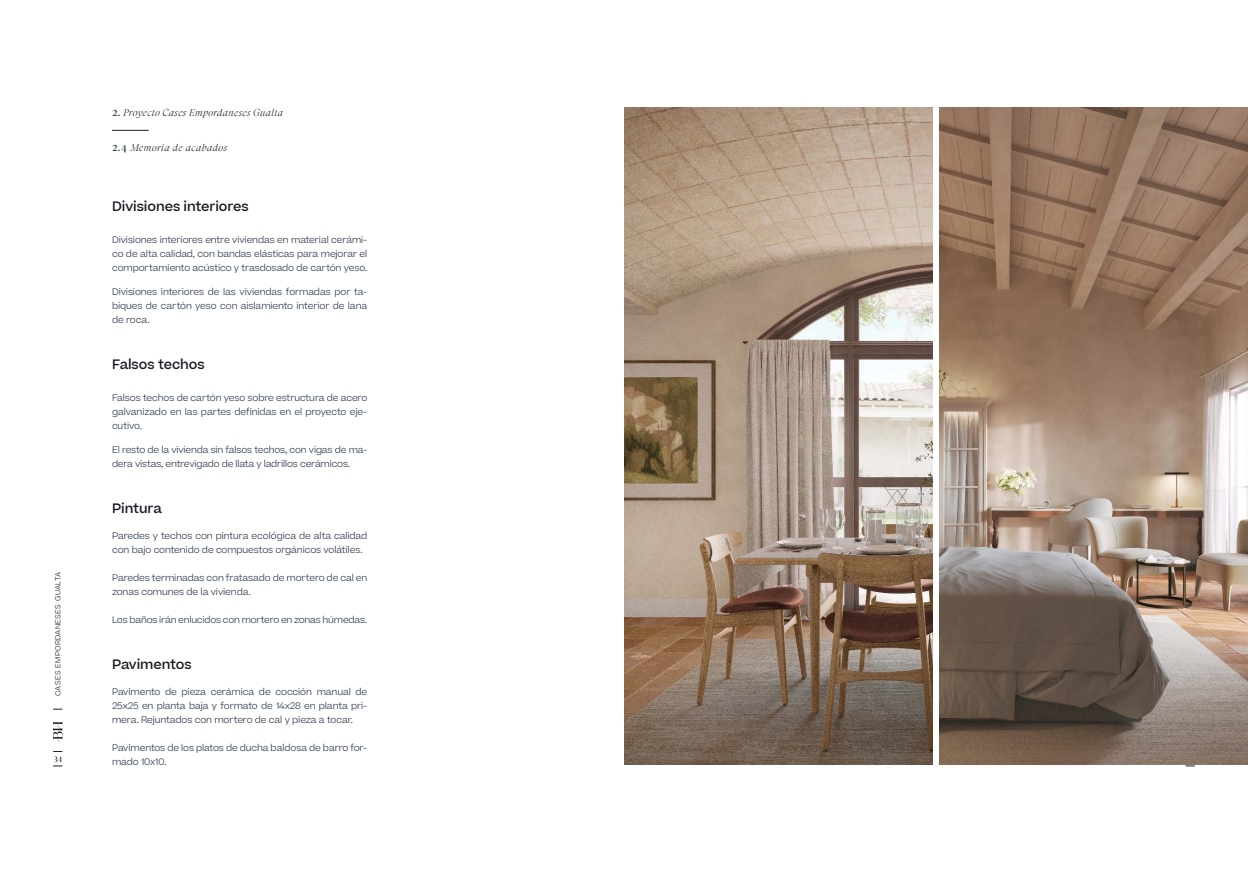
<style>
.page{position:relative;width:1248px;height:879px;background:#fff}
.page>*{position:absolute;margin:0;border:0;box-sizing:border-box;transform-origin:0 0}
.t1{font:500 13px "Beatrice";letter-spacing:-.005em;color:#191b22}
.t2{font:italic 300 10px "GT Super Display";letter-spacing:.03em;color:#221f1f}
.t3{font:300 9px/14px "Beatrice";letter-spacing:-.01em;color:#233348;text-align:justify}
.t4{font:8px "GT Super Display";color:#191b22}
.t5{font:300 7px "Beatrice";letter-spacing:.055em;color:#191b22}
.s1{font-weight:500;font-style:normal;font-size:11px;color:#364f3c}
</style>
<div class="page">
<svg style="left:53px;top:722px;width:9px;height:20px"></svg>
<hr style="left:112px;top:130px;width:37px;height:1px;background:#221f1f">
<img style="left:624px;top:107px;width:308px;height:657px">
<img style="left:939px;top:107px;width:308px;height:658px">
<p class="t5" style="left:54px;top:696px;width:126px;rotate:-90deg">CASES EMPORDANESES GUALTA</p>
<p class="t4" style="left:54px;top:755px;width:10px">34</p>
<p class="t2" style="left:112px;top:108px;width:172px"><span class="s1">2.</span> Proyecto Cases Empordaneses Gualta</p>
<p class="t2" style="left:112px;top:143px;width:117px"><span class="s1">2.4</span> Memoria de acabados</p>
<h1 class="t1" style="left:112px;top:200px;width:138px">Divisiones interiores</h1>
<p class="t3" style="left:112px;top:233px;width:257px">Divisiones interiores entre viviendas en material cerámi&shy;co de alta calidad, con bandas elásticas para mejorar el comportamiento acústico y trasdosado de cartón yeso.</p>
<p class="t3" style="left:112px;top:285px;width:257px">Divisiones interiores de las viviendas formadas por ta&shy;biques de cartón yeso con aislamiento interior de lana de roca.</p>
<h1 class="t1" style="left:112px;top:358px;width:94px">Falsos techos</h1>
<p class="t3" style="left:112px;top:391px;width:257px">Falsos techos de cartón yeso sobre estructura de acero galvanizado en las partes definidas en el proyecto eje&shy;cutivo.</p>
<p class="t3" style="left:112px;top:443px;width:257px">El resto de la vivienda sin falsos techos, con vigas de ma&shy;dera vistas, entrevigado de llata y ladrillos cerámicos.</p>
<h1 class="t1" style="left:112px;top:502px;width:51px">Pintura</h1>
<p class="t3" style="left:112px;top:529px;width:257px">Paredes y techos con pintura ecológica de alta calidad con bajo contenido de compuestos orgánicos volátiles.</p>
<p class="t3" style="left:112px;top:571px;width:257px">Paredes terminadas con fratasado de mortero de cal en zonas comunes de la vivienda.</p>
<p class="t3" style="left:112px;top:613px;width:257px">Los baños irán enlucidos con mortero en zonas húmedas.</p>
<h1 class="t1" style="left:112px;top:658px;width:81px">Pavimentos</h1>
<p class="t3" style="left:112px;top:685px;width:257px">Pavimento de pieza cerámica de cocción manual de 25x25 en planta baja y formato de 14x28 en planta pri&shy;mera. Rejuntados con mortero de cal y pieza a tocar.</p>
<p class="t3" style="left:112px;top:741px;width:257px">Pavimentos de los platos de ducha baldosa de barro for&shy;mado 10x10.</p>
</div>
